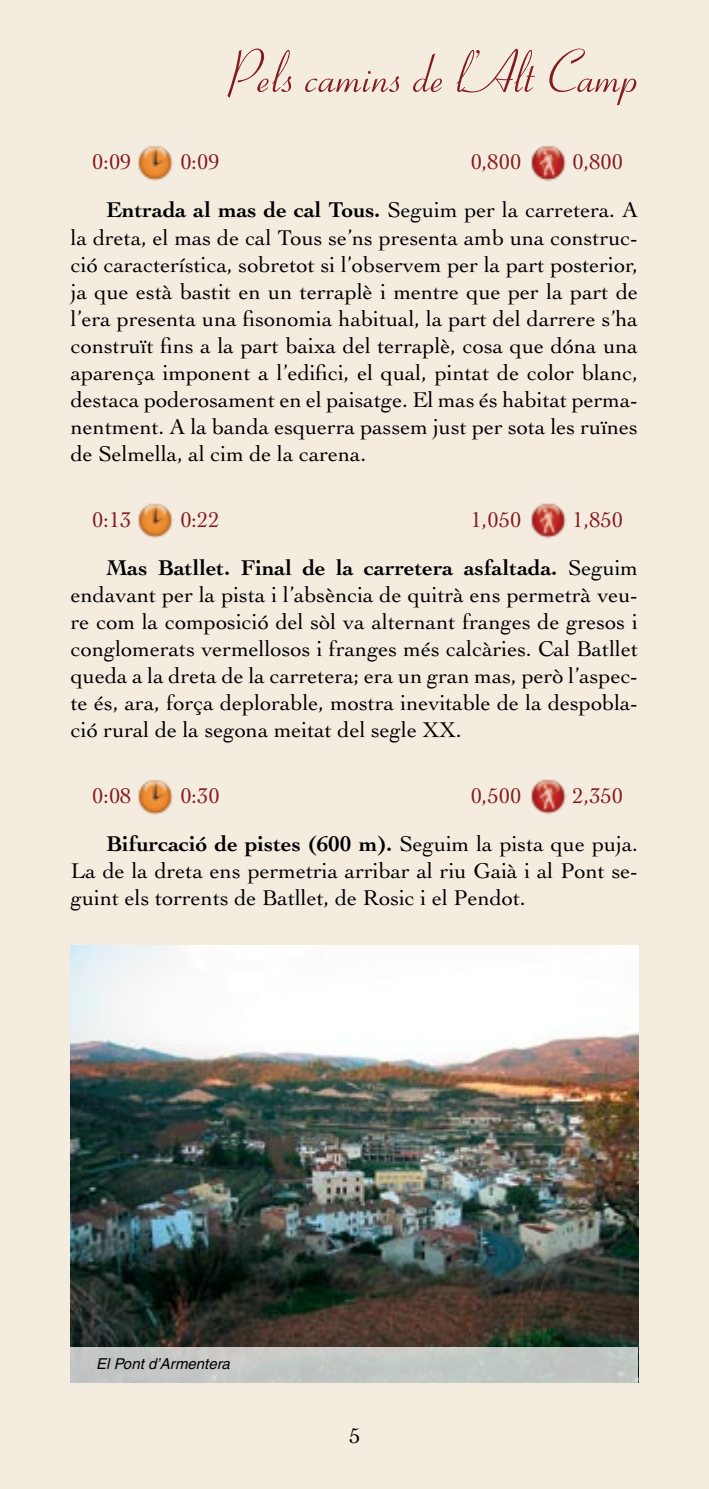
<style>
.page{position:relative;width:709px;height:1489px;background:#fff}
.page>*{position:absolute;margin:0;border:0;box-sizing:border-box;transform-origin:0 0}
.t1{font:60px "Coronet";color:#841c1e}
.t2{font:22.5px/27px "Cochin";color:#000;text-align:justify}
.t3{font:700 22.5px/48.2px "Cochin";color:#000}
.t4{font:22.5px "Cochin";color:#841c1e}
.t5{font:italic 15px "Helvetica";color:#000}
.s1{font-weight:400;color:#841c1e}
.s2{font-weight:400}
</style>
<div class="page">
<div style="left:0;top:0;width:709px;height:1488px;background:#f5ece0"></div>
<img style="left:520px;top:135px;width:55px;height:55px">
<img style="left:127px;top:135px;width:56px;height:55px">
<img style="left:520px;top:492px;width:55px;height:55px">
<img style="left:127px;top:492px;width:56px;height:56px">
<img style="left:520px;top:768px;width:55px;height:55px">
<img style="left:127px;top:768px;width:56px;height:56px">
<img style="left:71px;top:945px;width:567px;height:402px">
<div style="left:71px;top:1347px;width:567px;height:35px;background:#c1c8c4"></div>
<h1 class="t1" style="left:227px;top:36px;width:412px">Pels camins de l’Alt Camp</h1>
<p class="t3" style="left:106px;top:138px;width:533px;text-indent:466px"><span class="s1">0,800<br></span>Entrada al mas de cal Tous. <span class="s2">Seguim per la carretera. A</span></p>
<p class="t2" style="left:71px;top:224px;width:569px">la dreta, el mas de cal Tous se’ns presenta amb una construc&shy;ció característica, sobretot si l’observem per la part posterior, ja que està bastit en un terraplè i mentre que per la part de l’era presenta una fisonomia habitual, la part del darrere s’ha construït fins a la part baixa del terraplè, cosa que dóna una aparença imponent a l’edifici, el qual, pintat de color blanc, destaca poderosament en el paisatge. El mas és habitat perma&shy;nentment. A la banda esquerra passem just per sota les ruïnes de Selmella, al cim de la carena.</p>
<p class="t4" style="left:92px;top:149px;width:41px">0:09</p>
<p class="t4" style="left:180px;top:149px;width:41px">0:09</p>
<p class="t4" style="left:470px;top:149px;width:52px">0,800</p>
<p class="t4" style="left:92px;top:506px;width:41px">0:13</p>
<p class="t4" style="left:180px;top:506px;width:29px">0:22</p>
<p class="t4" style="left:470px;top:506px;width:52px">1,050</p>
<p class="t3" style="left:106px;top:495px;width:533px;text-indent:466px"><span class="s1">1,850<br></span>Mas Batllet. Final de la carretera asfaltada. <span class="s2">Seguim</span></p>
<p class="t2" style="left:71px;top:581px;width:568px">endavant per la pista i l’absència de quitrà ens permetrà veu&shy;re com la composició del sòl va alternant franges de gresos i conglomerats vermellosos i franges més calcàries. Cal Batllet queda a la dreta de la carretera; era un gran mas, però l’aspec&shy;te és, ara, força deplorable, mostra inevitable de la despobla&shy;ció rural de la segona meitat del segle XX.</p>
<p class="t3" style="left:106px;top:771px;width:533px;text-indent:466px"><span class="s1">2,350<br></span>Bifurcació de pistes (600 m). <span class="s2">Seguim la pista que puja.</span></p>
<p class="t2" style="left:71px;top:857px;width:568px">La de la dreta ens permetria arribar al riu Gaià i al Pont se&shy;guint els torrents de Batllet, de Rosic i el Pendot.</p>
<p class="t4" style="left:92px;top:783px;width:41px">0:08</p>
<p class="t4" style="left:180px;top:782px;width:41px">0:30</p>
<p class="t4" style="left:470px;top:782px;width:52px">0,500</p>
<p class="t5" style="left:96px;top:1355px;width:135px">El Pont d’Armentera</p>
</div>
